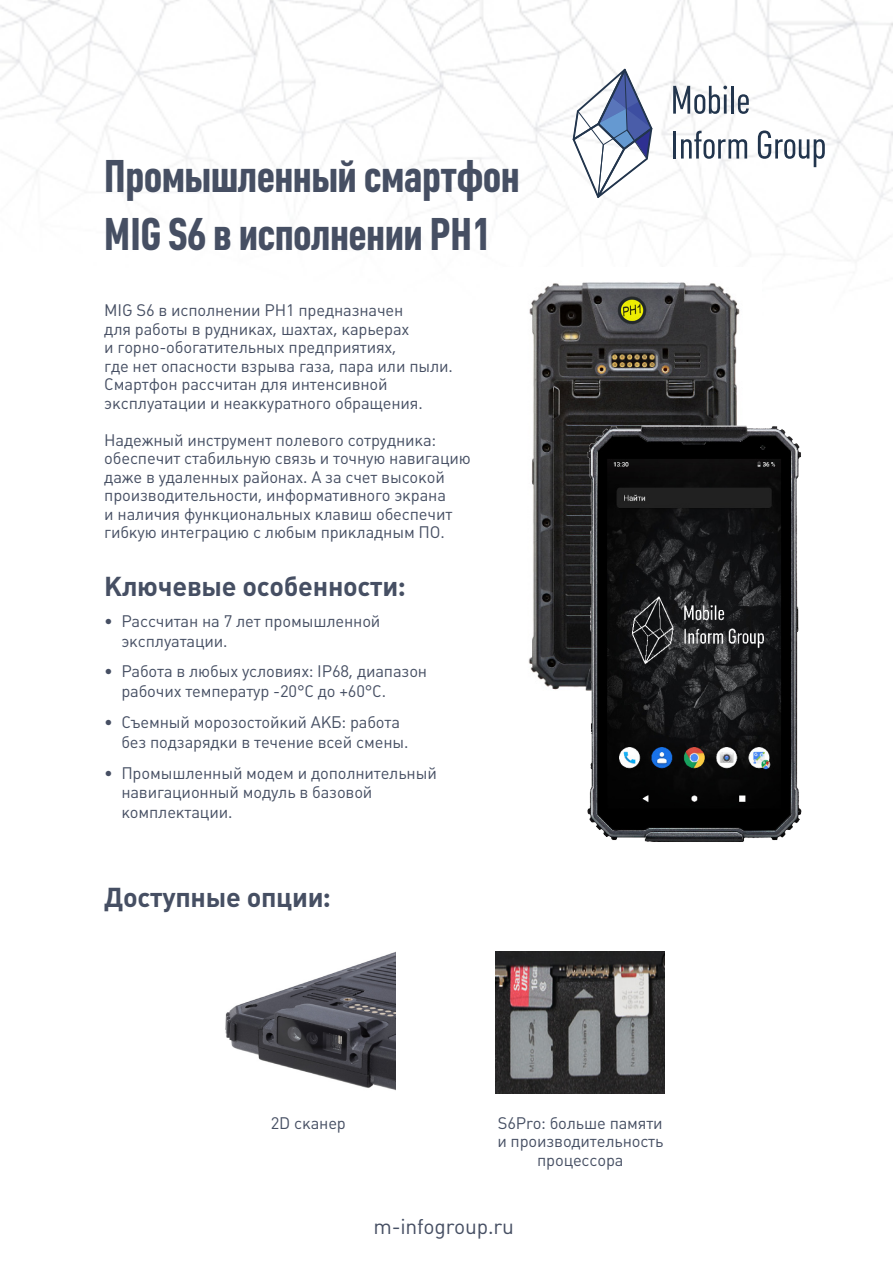
<style>
.page{position:relative;width:893px;height:1263px;background:#fff}
.page>*{position:absolute;margin:0;border:0;box-sizing:border-box;transform-origin:0 0}
.t1{font:700 45px/58.5px "Plumb Condensed";color:#464f63}
.t2{font:27px "Plumb Bold C";letter-spacing:-.01em;color:#464f63}
.t3{font:700 27px "Plumb C";letter-spacing:-.01em;color:#464f63}
.t4{font:21px "Plumb C";letter-spacing:-.01em;color:#464f63}
.t5{font:16.5px/18.5px "Plumb C";letter-spacing:-.01em;color:#464f63}
</style>
<div class="page">
<img style="left:0;top:0;width:893px;height:255px">
<img style="left:528px;top:282px;width:212px;height:408px">
<img style="left:580px;top:420px;width:222px;height:422px">
<img style="left:621px;top:581px;width:156px;height:102px">
<svg style="left:673px;top:86px;width:54px;height:28px"></svg>
<hr style="left:731px;top:86px;width:3px;height:28px;background:#22354d">
<svg style="left:738px;top:94px;width:11px;height:20px"></svg>
<hr style="left:673px;top:131px;width:3px;height:28px;background:#22354d">
<svg style="left:681px;top:131px;width:66px;height:28px"></svg>
<svg style="left:758px;top:130px;width:67px;height:37px"></svg>
<svg style="left:573px;top:69px;width:79px;height:129px"></svg>
<img style="left:225px;top:951px;width:171px;height:140px">
<img style="left:496px;top:952px;width:169px;height:141px">
<img style="left:617px;top:296px;width:30px;height:29px">
<p class="t1" style="left:104px;top:147px;width:417px">Промышленный смартфон<br>MIG S6 в исполнении РН1</p>
<p class="t5" style="left:104px;top:301px;width:350px">MIG S6 в исполнении РН1 предназначен<br>для работы в рудниках, шахтах, карьерах<br>и горно-обогатительных предприятиях,<br>где нет опасности взрыва газа, пара или пыли.<br>Смартфон рассчитан для интенсивной эксплуатации и неаккуратного обращения.</p>
<p class="t5" style="left:104px;top:431px;width:368px">Надежный инструмент полевого сотрудника: обеспечит стабильную связь и точную навигацию даже в удаленных районах. А за счет высокой производительности, информативного экрана<br>и наличия функциональных клавиш обеспечит гибкую интеграцию с любым прикладным ПО.</p>
<p class="t2" style="left:104px;top:571px;width:303px">Ключевые особенности:</p>
<p class="t5" style="left:121px;top:611px;width:261px;line-height:19.8px;text-indent:-17px">• Рассчитан на 7 лет промышленной эксплуатации.</p>
<p class="t5" style="left:121px;top:662px;width:307px;line-height:19.8px;text-indent:-17px">• Работа в любых условиях: IP68, диапазон рабочих температур -20°С до +60°С.</p>
<p class="t5" style="left:121px;top:712px;width:289px;line-height:19.8px;text-indent:-17px">• Съемный морозостойкий АКБ: работа без подзарядки в течение всей смены.</p>
<p class="t5" style="left:121px;top:763px;width:317px;line-height:19.8px;text-indent:-17px">• Промышленный модем и дополнительный навигационный модуль в базовой комплектации.</p>
<p class="t3" style="left:104px;top:882px;width:228px">Доступные опции:</p>
<p class="t5" style="left:271px;top:1114px;width:77px">2D сканер</p>
<p class="t5" style="left:497px;top:1114px;width:168px;text-align:center">S6Pro: больше памяти и производительность процессора</p>
<p class="t4" style="left:373px;top:1214px;width:142px">m-infogroup.ru</p>
</div>
